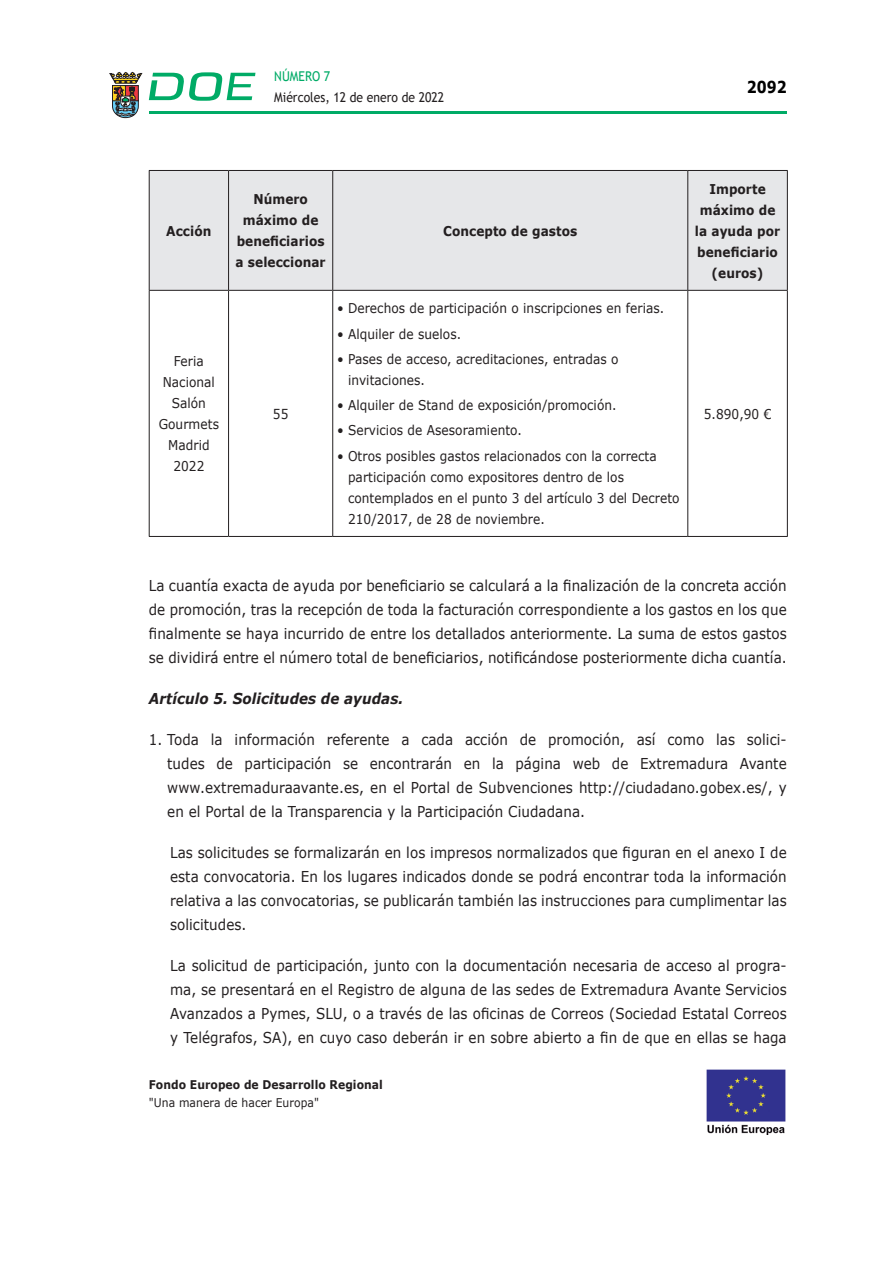
<style>
.page{position:relative;width:893px;height:1263px;background:#fff}
.page>*{position:absolute;margin:0;border:0;box-sizing:border-box;transform-origin:0 0}
.t1{font:700 16.5px "Verdana";color:#000;scale:.85 1}
.CUERPO_DE_TEXTO{font:15px/24px "Verdana";letter-spacing:.005em;color:#231f20;text-align:justify;scale:.9 1}
.CUERPO_DE_TEXTO-2{font:italic 700 15px "Verdana";letter-spacing:.005em;color:#231f20;scale:.9 1}
.CUERPO_DE_TEXTO-3{font:13.5px/21px "Verdana";letter-spacing:.005em;color:#231f20;scale:.9 1}
.ENCABEZADO_TABLA{font:700 13.5px/21px "Verdana";letter-spacing:.005em;color:#231f20;text-align:center;scale:.9 1}
.t2{font:13.5px "Trebuchet MS";color:#231f20;scale:.9 1}
.t3{font:13.5px "Trebuchet MS";color:#00ab67;scale:.9 1}
.CUERPO_DE_TEXTO-4{font:700 12px "Verdana";letter-spacing:.005em;color:#231f20;scale:.9 1}
.CUERPO_DE_TEXTO-5{font:12px "Verdana";letter-spacing:.005em;color:#231f20;scale:.9 1}
</style>
<div class="page">
<hr style="left:149px;top:111px;width:638px;height:3px;background:#00ab66">
<svg style="left:109px;top:72px;width:33px;height:46px"></svg>
<svg style="left:149px;top:72px;width:106px;height:29px"></svg>
<div style="left:150px;top:171px;width:637px;height:119px;background:#e6e7e9"></div>
<hr style="left:787px;top:171px;width:1px;height:119px;background:#231f20">
<hr style="left:149px;top:170px;width:80px;height:1px;background:#231f20">
<hr style="left:229px;top:170px;width:104px;height:1px;background:#231f20">
<hr style="left:333px;top:170px;width:355px;height:1px;background:#231f20">
<hr style="left:688px;top:170px;width:100px;height:1px;background:#231f20">
<hr style="left:149px;top:290px;width:80px;height:1px;background:#231f20">
<hr style="left:229px;top:290px;width:104px;height:1px;background:#231f20">
<hr style="left:333px;top:290px;width:355px;height:1px;background:#231f20">
<hr style="left:688px;top:290px;width:100px;height:1px;background:#231f20">
<hr style="left:149px;top:536px;width:80px;height:1px;background:#231f20">
<hr style="left:229px;top:536px;width:104px;height:1px;background:#231f20">
<hr style="left:333px;top:536px;width:355px;height:1px;background:#231f20">
<hr style="left:688px;top:536px;width:100px;height:1px;background:#231f20">
<hr style="left:149px;top:171px;width:1px;height:119px;background:#231f20">
<hr style="left:228px;top:171px;width:1px;height:119px;background:#231f20">
<hr style="left:332px;top:171px;width:1px;height:119px;background:#231f20">
<hr style="left:687px;top:171px;width:1px;height:119px;background:#231f20">
<hr style="left:149px;top:291px;width:1px;height:245px;background:#231f20">
<hr style="left:228px;top:291px;width:1px;height:245px;background:#231f20">
<hr style="left:332px;top:291px;width:1px;height:245px;background:#231f20">
<hr style="left:687px;top:291px;width:1px;height:245px;background:#231f20">
<hr style="left:787px;top:291px;width:1px;height:245px;background:#231f20">
<img style="left:706px;top:1069px;width:80px;height:66px">
<p class="t3" style="left:274px;top:67px;width:64px">NÚMERO 7</p>
<p class="t2" style="left:274px;top:88px;width:190px">Miércoles, 12 de enero de 2022</p>
<p class="t1" style="left:747px;top:75px;width:48px">2092</p>
<p class="ENCABEZADO_TABLA" style="left:166px;top:220px;width:52px">Acción</p>
<p class="CUERPO_DE_TEXTO-3" style="left:159px;top:350px;width:68px;text-align:center">Feria<br>Nacional<br>Salón<br>Gourmets<br>Madrid<br>2022</p>
<p class="ENCABEZADO_TABLA" style="left:236px;top:188px;width:102px">Número máximo de beneficiarios a seleccionar</p>
<p class="ENCABEZADO_TABLA" style="left:443px;top:220px;width:151px">Concepto de gastos</p>
<p class="CUERPO_DE_TEXTO-3" style="left:273px;top:403px;width:19px">55</p>
<p class="CUERPO_DE_TEXTO-3" style="left:337px;top:298px;width:365px">• Derechos de participación o inscripciones en ferias.</p>
<p class="CUERPO_DE_TEXTO-3" style="left:337px;top:323px;width:139px">• Alquiler de suelos.</p>
<p class="CUERPO_DE_TEXTO-3" style="left:348px;top:348px;width:302px;text-indent:-11px">• Pases de acceso, acreditaciones, entradas o invitaciones.</p>
<p class="CUERPO_DE_TEXTO-3" style="left:337px;top:395px;width:312px">• Alquiler de Stand de exposición/promoción.</p>
<p class="CUERPO_DE_TEXTO-3" style="left:337px;top:420px;width:207px">• Servicios de Asesoramiento.</p>
<p class="CUERPO_DE_TEXTO-3" style="left:348px;top:445px;width:370px;text-indent:-11px">• Otros posibles gastos relacionados con la correcta participación como expositores dentro de los contemplados en el punto 3 del artículo 3 del Decreto 210/2017, de 28 de noviembre.</p>
<p class="ENCABEZADO_TABLA" style="left:695px;top:178px;width:96px">Importe máximo de la ayuda por beneficiario (euros)</p>
<p class="CUERPO_DE_TEXTO-3" style="left:704px;top:403px;width:77px">5.890,90 €</p>
<p class="CUERPO_DE_TEXTO" style="left:149px;top:573px;width:710px">La cuantía exacta de ayuda por beneficiario se calculará a la finalización de la concreta acción de promoción, tras la recepción de toda la facturación correspondiente a los gastos en los que finalmente se haya incurrido de entre los detallados anteriormente. La suma de estos gastos se dividirá entre el número total de beneficiarios, notificándose posteriormente dicha cuantía.</p>
<p class="CUERPO_DE_TEXTO-2" style="left:149px;top:687px;width:284px">Artículo 5. Solicitudes de ayudas.</p>
<p class="CUERPO_DE_TEXTO" style="left:167px;top:727px;width:690px;text-indent:-18px">1. Toda la información referente a cada acción de promoción, así como las solici&shy;tudes de participación se encontrarán en la página web de Extremadura Avante www.extremaduraavante.es, en el Portal de Subvenciones http://ciudadano.gobex.es/, y en el Portal de la Transparencia y la Participación Ciudadana.</p>
<p class="CUERPO_DE_TEXTO" style="left:170px;top:840px;width:687px">Las solicitudes se formalizarán en los impresos normalizados que figuran en el anexo I de esta convocatoria. En los lugares indicados donde se podrá encontrar toda la información relativa a las convocatorias, se publicarán también las instrucciones para cumplimentar las solicitudes.</p>
<p class="CUERPO_DE_TEXTO" style="left:170px;top:953px;width:687px">La solicitud de participación, junto con la documentación necesaria de acceso al progra&shy;ma, se presentará en el Registro de alguna de las sedes de Extremadura Avante Servicios Avanzados a Pymes, SLU, o a través de las oficinas de Correos (Sociedad Estatal Correos y Telégrafos, SA), en cuyo caso deberán ir en sobre abierto a fin de que en ellas se haga</p>
<p class="CUERPO_DE_TEXTO-4" style="left:149px;top:1076px;width:262px">Fondo Europeo de Desarrollo Regional</p>
<p class="CUERPO_DE_TEXTO-5" style="left:149px;top:1095px;width:191px">"Una manera de hacer Europa"</p>
</div>
